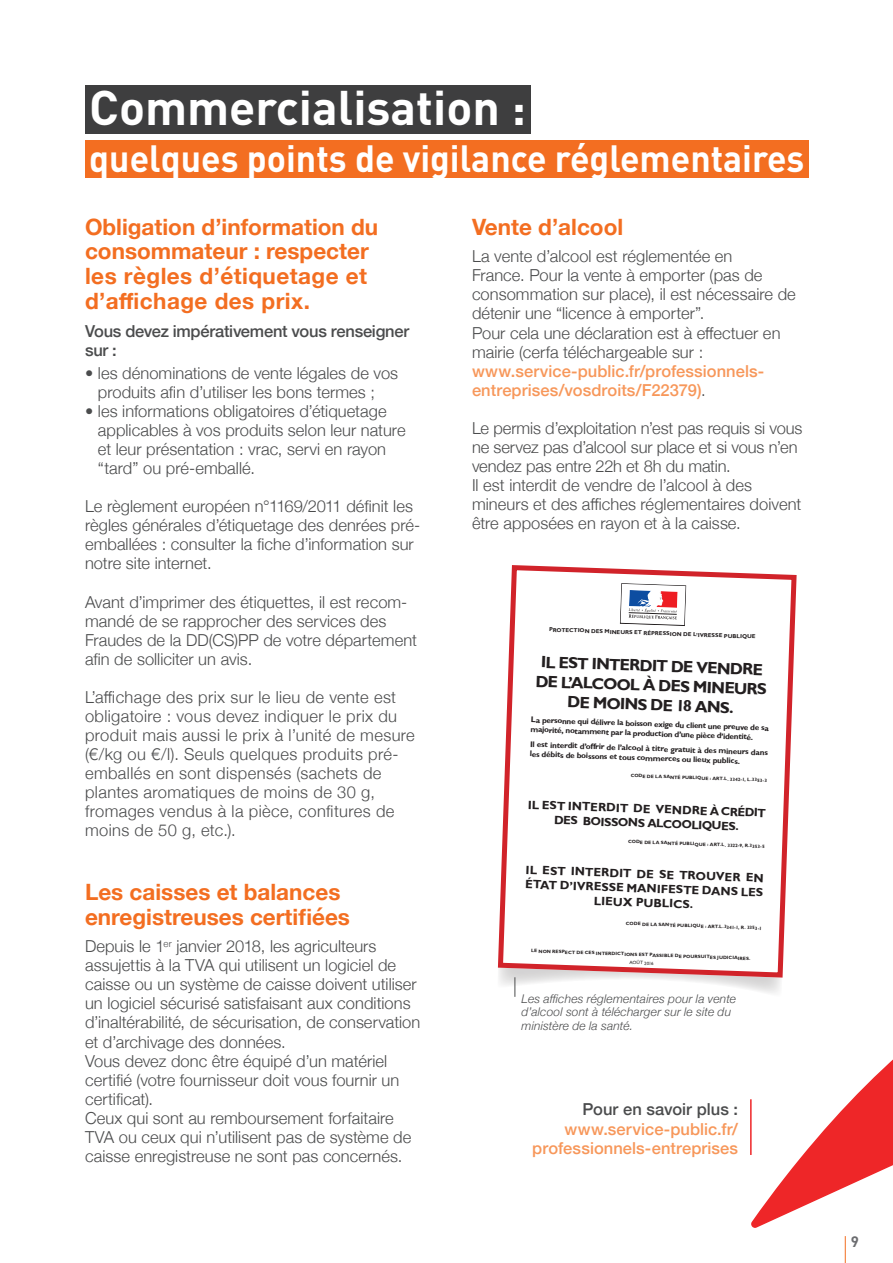
<style>
.page{position:relative;width:893px;height:1263px;background:#fff}
.page>*{position:absolute;margin:0;border:0;box-sizing:border-box;transform-origin:0 0}
.t1{font:700 48px "DIN";color:#fff}
.t2{font:700 37.5px "DIN";color:#fff;scale:.95 1}
.t3{font:700 22.5px/24.8px "Helvetica Neue";color:#f36e21}
.t4{font:300 16.5px/19px "Helvetica Neue";letter-spacing:.005em;color:#4b4c4d}
.t5{font:300 16.5px/19px "Helvetica Neue";letter-spacing:.025em;color:#4b4c4d}
.t6{font:500 16.5px/19px "Helvetica Neue";letter-spacing:.005em;color:#f7975a}
.t7{font:500 16.5px/19px "Helvetica Neue";letter-spacing:-.015em;color:#4b4c4d}
.t8{font:700 16.2px/19.5px "Gill Sans";color:#231f20;text-align:center}
.t9{font:700 15px "DIN";color:#6c6d70}
.t10{font:700 12px/14.4px "Gill Sans";color:#231f20;text-align:center}
.t11{font:italic 300 12px/13.5px "Helvetica Neue";letter-spacing:.015em;color:#4b4c4d}
.t12{font:700 8.1px/9.6px "Gill Sans";color:#231f20}
.t13{font:700 5.7px "Gill Sans";color:#231f20}
.t14{font:700 4.8px "Gill Sans";color:#231f20}
.t15{font:4.8px "Gill Sans";color:#231f20}
.t16{font:4.05px/4.8px "Times New Roman";color:#231f20;text-align:center}
.s1{font-weight:300;color:#4b4c4d}
</style>
<div class="page">
<svg style="left:845px;top:1236px;width:1px;height:27px"></svg>
<div style="left:85px;top:85px;width:445px;height:48px;background:#3e3e3f"></div>
<div style="left:85px;top:141px;width:724px;height:37px;background:#f36e21"></div>
<svg style="left:498px;top:565px;width:299px;height:381px"></svg>
<svg style="left:620px;top:583px;width:66px;height:43px"></svg>
<svg style="left:497px;top:946px;width:396px;height:282px"></svg>
<h1 class="t1" style="left:89px;top:76px;width:438px">Commercialisation :</h1>
<h2 class="t2" style="left:89px;top:134px;width:754px">quelques points de vigilance réglementaires</h2>
<h3 class="t3" style="left:85px;top:215px;width:295px">Obligation d’information du consommateur : respecter les règles d’étiquetage et d’affichage des prix.</h3>
<p class="t7" style="left:85px;top:320px;width:326px">Vous devez impérativement vous renseigner sur :</p>
<p class="t4" style="left:98px;top:362px;width:302px;text-indent:-13px">• les dénominations de vente légales de vos produits afin d’utiliser les bons termes ;</p>
<p class="t4" style="left:98px;top:400px;width:309px;text-indent:-13px">• les informations obligatoires d’étiquetage applicables à vos produits selon leur nature et leur présentation : vrac, servi en rayon “tard” ou pré-emballé.</p>
<p class="t4" style="left:85px;top:496px;width:337px">Le règlement européen n°1169/2011 définit les règles générales d’étiquetage des denrées pré&shy;emballées : consulter la fiche d’information sur notre site internet.</p>
<p class="t4" style="left:85px;top:591px;width:333px">Avant d’imprimer des étiquettes, il est recom&shy;mandé de se rapprocher des services des Fraudes de la DD(CS)PP de votre département afin de solliciter un avis.</p>
<p class="t5" style="left:85px;top:686px;width:331px">L’affichage des prix sur le lieu de vente est obligatoire : vous devez indiquer le prix du produit mais aussi le prix à l’unité de mesure (€/kg ou €/l). Seuls quelques produits pré&shy;emballés en sont dispensés (sachets de plantes aromatiques de moins de 30 g, fromages vendus à la pièce, confitures de moins de 50 g, etc.).</p>
<h3 class="t3" style="left:85px;top:880px;width:266px">Les caisses et balances enregistreuses certifiées</h3>
<p class="t4" style="left:85px;top:935px;width:337px">Depuis le 1<sup>er</sup> janvier 2018, les agriculteurs assujettis à la TVA qui utilisent un logiciel de caisse ou un système de caisse doivent utiliser un logiciel sécurisé satisfaisant aux conditions d’inaltérabilité, de sécurisation, de conservation et d’archivage des données.<br>Vous devez donc être équipé d’un matériel certifié (votre fournisseur doit vous fournir un certificat).<br>Ceux qui sont au remboursement forfaitaire TVA ou ceux qui n’utilisent pas de système de caisse enregistreuse ne sont pas concernés.</p>
<h3 class="t3" style="left:472px;top:215px;width:153px">Vente d’alcool</h3>
<p class="t4" style="left:472px;top:246px;width:325px">La vente d’alcool est réglementée en<br>France. Pour la vente à emporter (pas de consommation sur place), il est nécessaire de détenir une “licence à emporter”.<br>Pour cela une déclaration est à effectuer en mairie (cerfa téléchargeable sur :</p>
<p class="t6" style="left:472px;top:360px;width:294px">www.service-public.fr/professionnels&shy;entreprises/vosdroits/F22379)<span class="s1">.</span></p>
<p class="t4" style="left:472px;top:417px;width:332px">Le permis d’exploitation n’est pas requis si vous ne servez pas d’alcool sur place et si vous n’en vendez pas entre 22h et 8h du matin.<br>Il est interdit de vendre de l’alcool à des mineurs et des affiches réglementaires doivent être apposées en rayon et à la caisse.</p>
<p class="t13" style="left:549px;top:626px;width:208px;rotate:2deg">PROTECTION DES MINEURS ET RÉPRESSION DE L’IVRESSE PUBLIQUE</p>
<p class="t16" style="left:628px;top:628px;width:50px;rotate:2deg">MINISTÈRE<br>DES AFFAIRES SOCIALES</p>
<p class="t8" style="left:537px;top:652px;width:233px;rotate:2deg">IL EST INTERDIT DE VENDRE<br>DE L’ALCOOL À DES MINEURS<br>DE MOINS DE 18 ANS.</p>
<p class="t12" style="left:531px;top:715px;width:239px;rotate:2deg">La personne qui délivre la boisson exige du client une preuve de sa majorité, notamment par la production d’une pièce d’identité.</p>
<p class="t12" style="left:530px;top:739px;width:239px;rotate:2deg">Il est interdit d’offrir de l’alcool à titre gratuit à des mineurs dans les débits de boissons et tous commerces ou lieux publics.</p>
<p class="t14" style="left:631px;top:773px;width:138px;rotate:2deg">CODE DE LA SANTÉ PUBLIQUE : ART.L. 3342-1, L.3353-3</p>
<p class="t10" style="left:528px;top:797px;width:239px;rotate:2deg">IL EST INTERDIT DE VENDRE À CRÉDIT<br>DES BOISSONS ALCOOLIQUES.</p>
<p class="t14" style="left:628px;top:839px;width:138px;rotate:2deg">CODE DE LA SANTÉ PUBLIQUE : ART.L. 3322-9, R.3353-5</p>
<p class="t10" style="left:526px;top:862px;width:240px;rotate:2deg">IL EST INTERDIT DE SE TROUVER EN<br>ÉTAT D’IVRESSE MANIFESTE DANS LES<br>LIEUX PUBLICS.</p>
<p class="t14" style="left:626px;top:920px;width:138px;rotate:2deg">CODE DE LA SANTÉ PUBLIQUE : ART.L.3341-1, R. 3353-1</p>
<p class="t14" style="left:531px;top:948px;width:221px;rotate:2deg">LE NON RESPECT DE CES INTERDICTIONS EST PASSIBLE DE POURSUITES JUDICIAIRES.</p>
<p class="t15" style="left:630px;top:960px;width:26px;rotate:2deg">AOÛT 2016</p>
<p class="t11" style="left:522px;top:991px;width:216px">Les affiches réglementaires pour la vente d’alcool sont à télécharger sur le site du ministère de la santé.</p>
<p class="t7" style="left:582px;top:1098px;width:157px">Pour en savoir plus :</p>
<p class="t6" style="left:532px;top:1118px;width:207px;line-height:19.5px;text-align:right">www.service-public.fr/ professionnels-entreprises</p>
<p class="t9" style="left:851px;top:1231px;width:10px">9</p>
</div>
